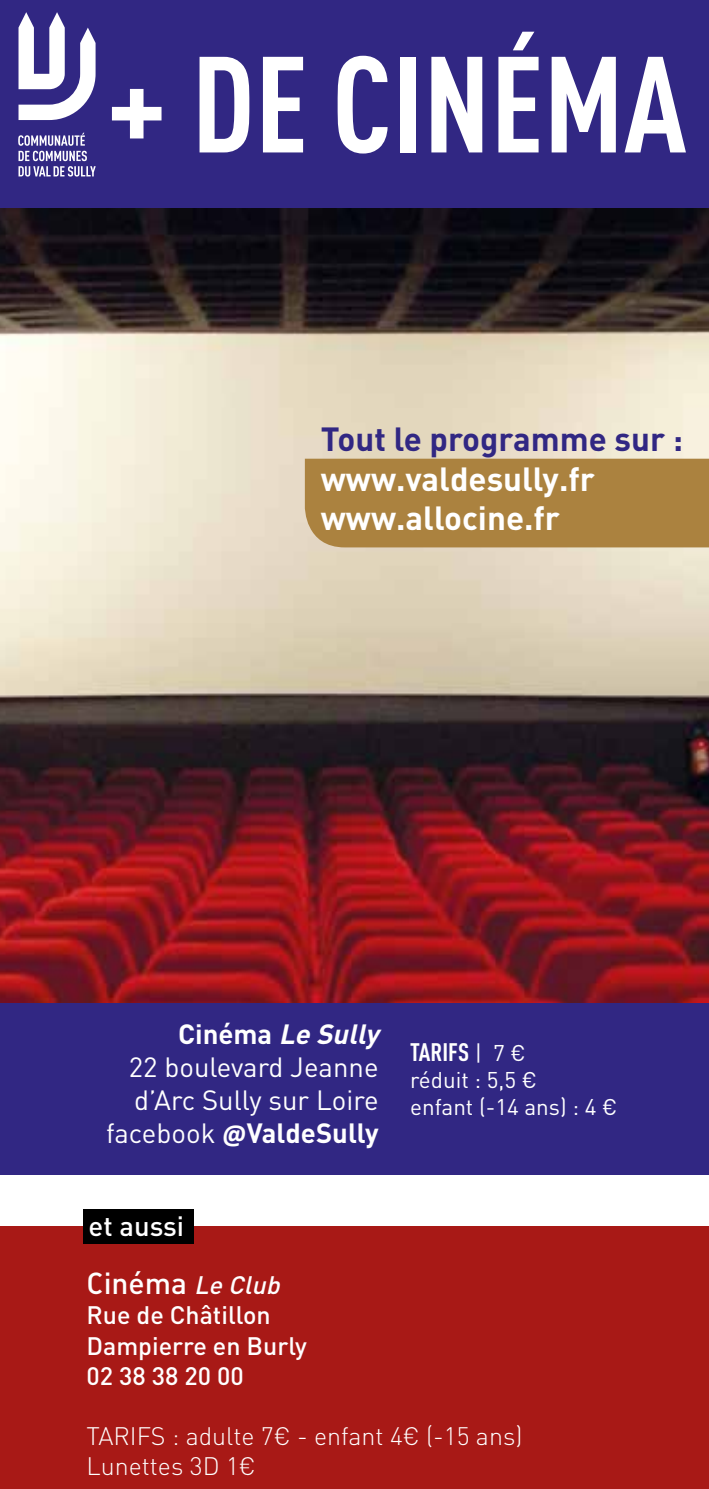
<style>
.page{position:relative;width:709px;height:1489px;background:#fff}
.page>*{position:absolute;margin:0;border:0;box-sizing:border-box;transform-origin:0 0}
.t1{font:700 134.25px "DIN Cond";color:#fff}
.t2{font:700 33px/39.8px "DIN Pro";color:#fff}
.t3{font:700 33px "DIN Pro";color:#312783}
.t4{font:500 30px "DIN Pro";color:#fff}
.t5{font:27.5px/33px "DIN";color:#fff}
.t6{font:700 27.5px "DIN Pro";color:#fff}
.t7{font:italic 700 27.5px "DIN Pro";color:#fff}
.t8{font:500 27.5px "DIN Pro";color:#fff}
.t9{font:300 25px/30px "DIN Pro";color:#fff}
.t10{font:500 25px/30px "DIN Pro";color:#fff}
.t11{font:700 25px "DIN Cond";color:#fff}
.t12{font:22.5px/27px "DIN Pro";color:#fff}
.s1{font-style:normal}
.s2{font-family:"DIN";font-weight:400}
.s3{font-family:"Calibri"}
.s4{font-family:"DIN Pro";font-weight:400;font-size:22.5px}
.s5{font-style:italic;font-size:25px}
</style>
<div class="page">
<div style="left:0;top:1226px;width:709px;height:262px;background:#a81916"></div>
<div style="left:0;top:0;width:709px;height:1174px;background:#312783"></div>
<img style="left:0;top:209px;width:709px;height:793px">
<div style="left:305px;top:458px;width:404px;height:89px;background:#ab823f"></div>
<div style="left:83px;top:1209px;width:110px;height:34px;background:#000"></div>
<svg style="left:18px;top:133px;width:78px;height:43px"></svg>
<svg style="left:19px;top:12px;width:77px;height:108px"></svg>
<h1 class="t1" style="left:106px;top:23px;width:582px">+ DE CINÉMA</h1>
<h2 class="t3" style="left:321px;top:416px;width:364px">Tout le programme sur :</h2>
<h2 class="t2" style="left:321px;top:457px;width:275px">www.valdesully.fr www.allocine.fr</h2>
<p class="t7" style="left:178px;top:1015px;width:209px"><span class="s1">Cinéma</span> Le Sully</p>
<p class="t5" style="left:129px;top:1050px;width:251px">22 boulevard Jeanne d’Arc Sully sur Loire</p>
<p class="t6" style="left:106px;top:1114px;width:274px"><span class="s2">facebook</span> <span class="s3">@</span>ValdeSully</p>
<p class="t8" style="left:89px;top:1207px;width:97px">et aussi</p>
<p class="t11" style="left:410px;top:1036px;width:117px">TARIFS <span class="s4">| 7 €</span></p>
<p class="t12" style="left:410px;top:1065px;width:208px">réduit : 5,5 €<br>enfant (-14 ans) : 4 €</p>
<p class="t4" style="left:86px;top:1263px;width:201px">Cinéma <span class="s5">Le Club</span></p>
<p class="t10" style="left:86px;top:1299px;width:222px">Rue de Châtillon<br>Dampierre en Burly<br>02 38 38 20 00</p>
<p class="t9" style="left:86px;top:1419px;width:437px">TARIFS : adulte 7€ - enfant 4€ (-15 ans)<br>Lunettes 3D 1€</p>
</div>
